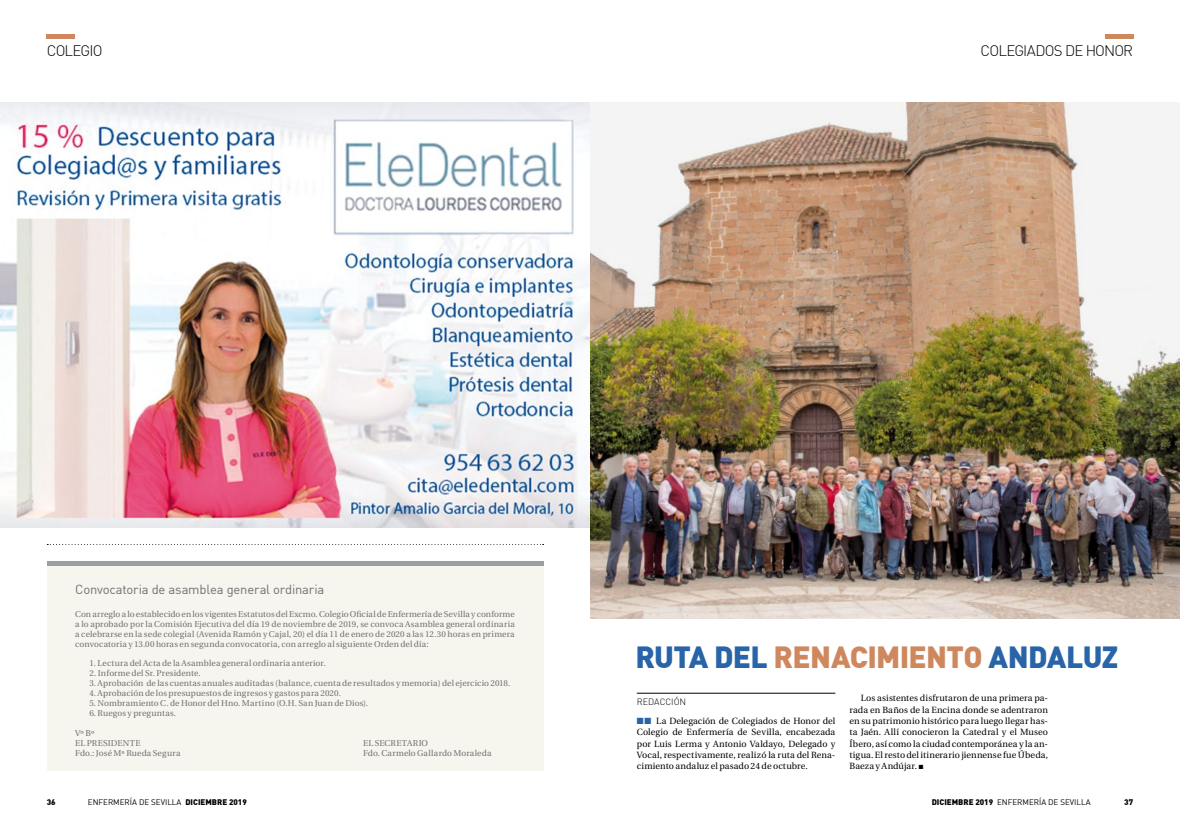
<style>
.page{position:relative;width:1180px;height:828px;background:#fff}
.page>*{position:absolute;margin:0;border:0;box-sizing:border-box;transform-origin:0 0}
.t1{font:900 30px "DIN";color:#2964a9}
.t2{font:900 30px "DIN";color:#cf875e}
.t3{font:300 15px "DIN";letter-spacing:-.06em;color:#000}
.t4{font:13px "DIN";letter-spacing:-.015em;color:#707172}
.t5{font:9px/11.3px "Utopia";letter-spacing:.005em;color:#000;text-align:justify}
.t6{font:300 9px "DIN";color:#000}
.t7{font:8.5px/10px "Utopia";letter-spacing:.015em;color:#707172}
.t8{font:8px "DIN";color:#000}
.t9{font:900 8px "DIN";color:#000}
.s1{font-weight:900}
.s2{color:#2964a9}
</style>
<div class="page">
<div style="left:47px;top:566px;width:496px;height:205px;background:#f6f5ee"></div>
<div style="left:47px;top:561px;width:496px;height:5px;background:#9c9e9f"></div>
<img style="left:0;top:102px;width:590px;height:425px">
<svg style="left:47px;top:544px;width:496px;height:1px"></svg>
<hr style="left:636px;top:693px;width:199px;height:1px;background:#000">
<img style="left:590px;top:102px;width:589px;height:516px">
<hr style="left:47px;top:34px;width:28px;height:4px;background:#cf875e">
<hr style="left:1104px;top:34px;width:28px;height:4px;background:#cf875e">
<h2 class="t3" style="left:47px;top:42px;width:57px">COLEGIO</h2>
<h2 class="t3" style="left:980px;top:42px;width:154px">COLEGIADOS DE HONOR</h2>
<h3 class="t4" style="left:75px;top:581px;width:251px">Convocatoria de asamblea general ordinaria</h3>
<p class="t7" style="left:75px;top:609px;width:441px;text-align:justify">Con arreglo a lo establecido en los vigentes Estatutos del Excmo. Colegio Oficial de Enfermería de Sevilla y conforme a lo aprobado por la Comisión Ejecutiva del día 19 de noviembre de 2019, se convoca Asamblea general ordinaria a celebrarse en la sede colegial (Avenida Ramón y Cajal, 20) el día 11 de enero de 2020 a las 12.30 horas en primera convocatoria y 13.00 horas en segunda convocatoria, con arreglo al siguiente Orden del día:</p>
<p class="t7" style="left:89px;top:658px;width:238px">1. Lectura del Acta de la Asamblea general ordinaria anterior.</p>
<p class="t7" style="left:89px;top:668px;width:113px">2. Informe del Sr. Presidente.</p>
<p class="t7" style="left:89px;top:678px;width:422px">3. Aprobación de las cuentas anuales auditadas (balance, cuenta de resultados y memoria) del ejercicio 2018.</p>
<p class="t7" style="left:89px;top:688px;width:253px">4. Aprobación de los presupuestos de ingresos y gastos para 2020.</p>
<p class="t7" style="left:89px;top:698px;width:280px">5. Nombramiento C. de Honor del Hno. Martino (O.H. San Juan de Dios).</p>
<p class="t7" style="left:89px;top:708px;width:88px">6. Ruegos y preguntas.</p>
<p class="t7" style="left:75px;top:728px;width:107px">Vº Bº<br>EL PRESIDENTE<br>Fdo.: José Mª Rueda Segura</p>
<p class="t7" style="left:363px;top:738px;width:130px">EL SECRETARIO<br>Fdo. Carmelo Gallardo Moraleda</p>
<p class="t9" style="left:47px;top:797px;width:10px">36</p>
<p class="t8" style="left:88px;top:797px;width:160px">ENFERMERÍA DE SEVILLA <span class="s1">DICIEMBRE 2019</span></p>
<h1 class="t1" style="left:635px;top:637px;width:38px">RUTA</h1>
<h1 class="t1" style="left:714px;top:637px;width:18px">DEL</h1>
<h1 class="t2" style="left:773px;top:637px;width:38px">RENACIMIENTO</h1>
<h1 class="t1" style="left:988px;top:637px;width:20px">ANDALUZ</h1>
<p class="t6" style="left:636px;top:696px;width:51px">REDACCIÓN</p>
<p class="t5" style="left:636px;top:715px;width:200px"><span class="s2">■■</span> La Delegación de Colegiados de Honor del Colegio de Enfermería de Sevilla, encabezada por Luis Lerma y Antonio Valdayo, Delegado y Vocal, respectivamente, realizó la ruta del Rena&shy;cimiento andaluz el pasado 24 de octubre.</p>
<p class="t5" style="left:849px;top:692px;width:200px;text-indent:11px">Los asistentes disfrutaron de una primera pa&shy;rada en Baños de la Encina donde se adentraron en su patrimonio histórico para luego llegar has&shy;ta Jaén. Allí conocieron la Catedral y el Museo Íbero, así como la ciudad contemporánea y la an&shy;tigua. El resto del itinerario jiennense fue Úbeda, Baeza y Andújar. ■</p>
<p class="t8" style="left:931px;top:797px;width:160px"><span class="s1">DICIEMBRE 2019</span> ENFERMERÍA DE SEVILLA</p>
<p class="t9" style="left:1124px;top:797px;width:10px">37</p>
</div>
